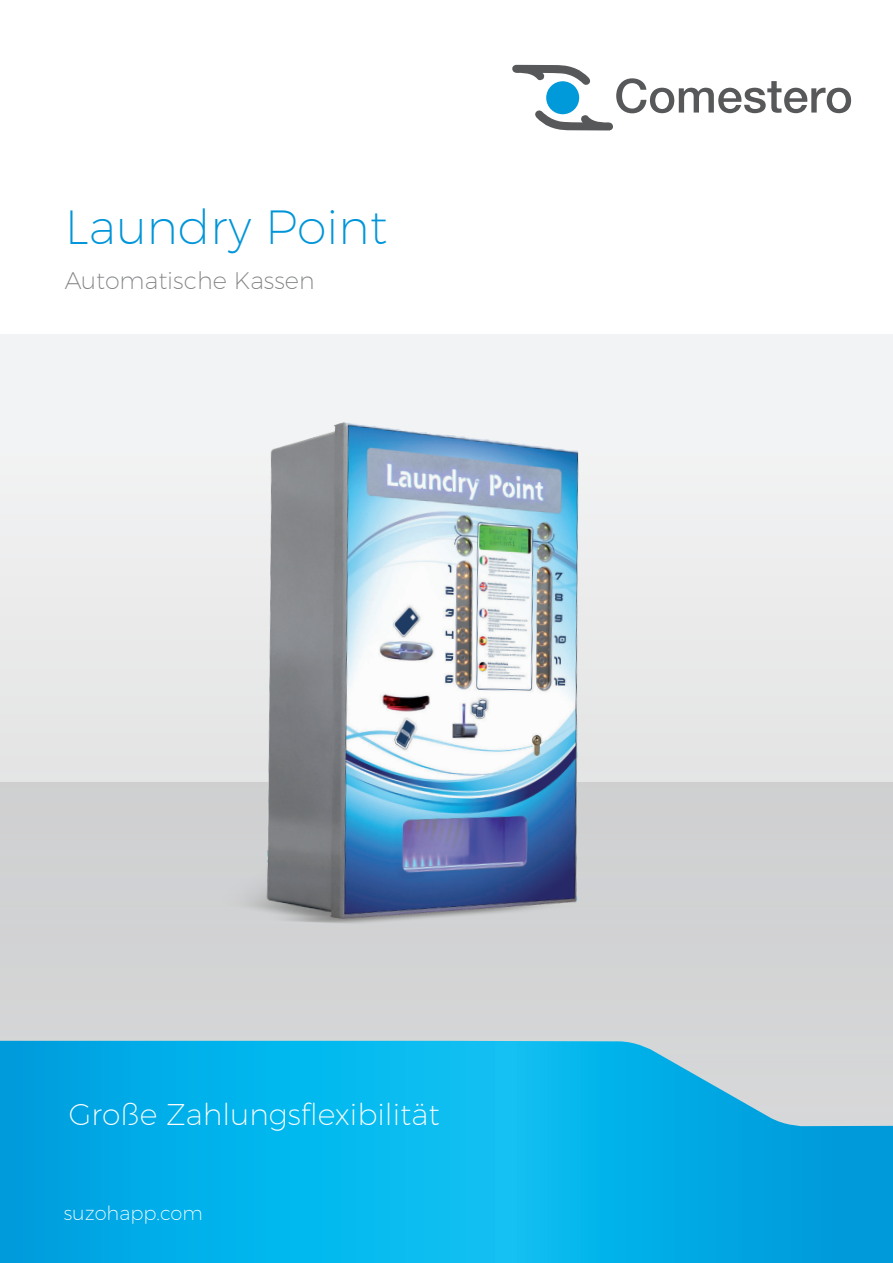
<style>
.page{position:relative;width:893px;height:1263px;background:#fff}
.page>*{position:absolute;margin:0;border:0;box-sizing:border-box;transform-origin:0 0}
.company_profile_posi{font:200 48px "Montserrat";color:#0095d9}
.Descrizione{font:200 30px "Montserrat";color:#fff}
.company_profile_posi-2{font:200 24px "Montserrat";color:#808285}
.Ingress_baksida{font:200 19.5px "Montserrat";color:#fff}
</style>
<div class="page">
<div style="left:0;top:335px;width:893px;height:811px;background:#eeeff0"></div>
<div style="left:0;top:782px;width:893px;height:349px;background:#d2d3d4"></div>
<svg style="left:0;top:1041px;width:893px;height:222px;background:#14b2e7"></svg>
<svg style="left:512px;top:65px;width:339px;height:65px"></svg>
<img style="left:213px;top:422px;width:407px;height:501px">
<p class="company_profile_posi" style="left:65px;top:198px;width:324px">Laundry Point</p>
<p class="company_profile_posi-2" style="left:65px;top:266px;width:251px">Automatische Kassen</p>
<p class="Descrizione" style="left:69px;top:1096px;width:372px">Große Zahlungsflexibilität</p>
<p class="Ingress_baksida" style="left:64px;top:1201px;width:140px">suzohapp.com</p>
</div>
